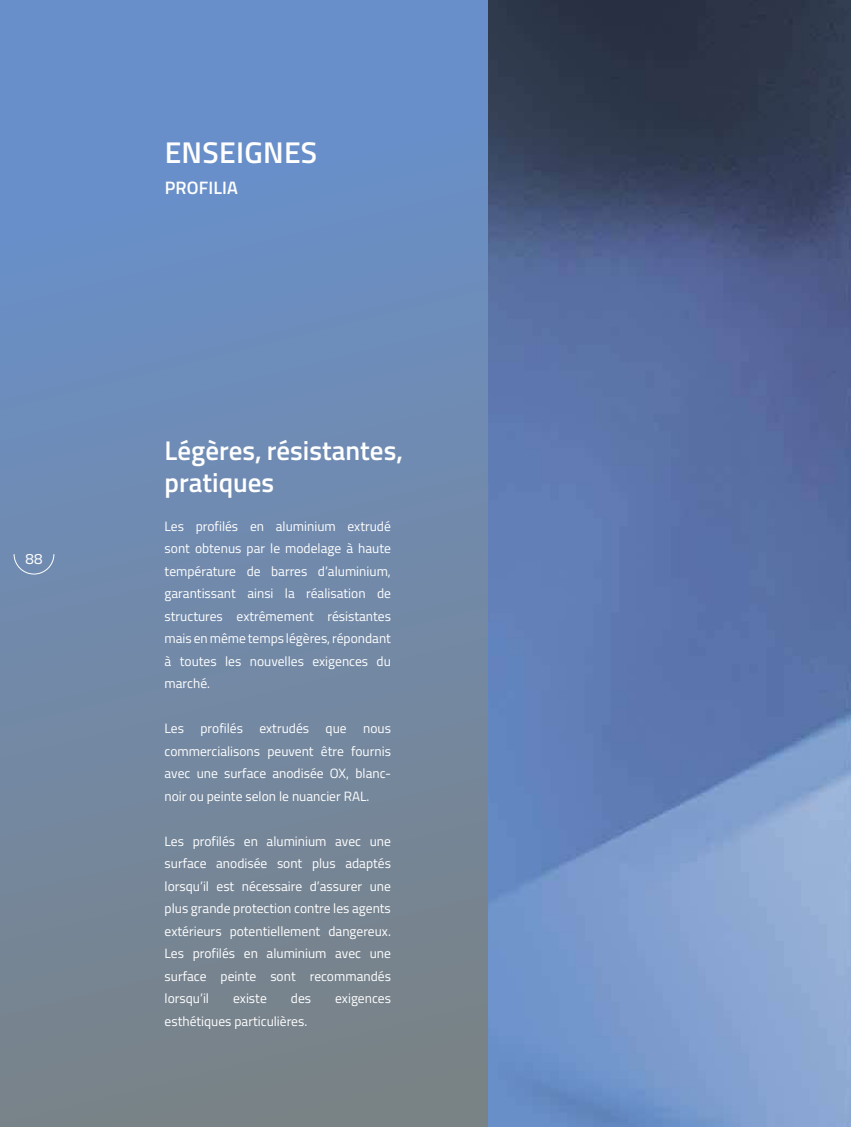
<style>
.page{position:relative;width:851px;height:1127px;background:#fff}
.page>*{position:absolute;margin:0;border:0;box-sizing:border-box;transform-origin:0 0}
.t1{font:600 30px "Titillium";letter-spacing:.01em;color:#fff}
.t2{font:600 27px/31.5px "Titillium";color:#fff}
.t3{font:600 18px "Titillium";letter-spacing:.01em;color:#fff}
.t4{font:15px "Titillium";color:#fff}
.t5{font:13.5px/22.5px "Titillium";color:#fff;text-align:justify}
</style>
<div class="page">
<img style="left:487px;top:0;width:363px;height:1127px">
<div style="left:0;top:0;width:487px;height:1127px;background:linear-gradient(to bottom,#6691d2,#7a8386)"></div>
<svg style="left:14px;top:554px;width:40px;height:20px"></svg>
<p class="t4" style="left:26px;top:548px;width:18px">88</p>
<h1 class="t1" style="left:165px;top:130px;width:154px">ENSEIGNES</h1>
<h3 class="t3" style="left:165px;top:174px;width:75px">PROFILIA</h3>
<h2 class="t2" style="left:164px;top:433px;width:240px">Légères, résistantes, pratiques</h2>
<p class="t5" style="left:164px;top:514px;width:228px">Les profilés en aluminium extrudé sont obtenus par le modelage à haute température de barres d’aluminium, garantissant ainsi la réalisation de structures extrêmement résistantes mais en même temps légères, répondant à toutes les nouvelles exigences du marché.</p>
<p class="t5" style="left:164px;top:717px;width:228px">Les profilés extrudés que nous commercialisons peuvent être fournis avec une surface anodisée OX, blanc&shy;noir ou peinte selon le nuancier RAL.</p>
<p class="t5" style="left:164px;top:829px;width:228px">Les profilés en aluminium avec une surface anodisée sont plus adaptés lorsqu’il est nécessaire d’assurer une plus grande protection contre les agents extérieurs potentiellement dangereux.<br>Les profilés en aluminium avec une surface peinte sont recommandés lorsqu’il</p>
<p class="t5" style="left:233px;top:987px;width:35px">existe</p>
<p class="t5" style="left:291px;top:987px;width:22px">des</p>
<p class="t5" style="left:335px;top:987px;width:57px">exigences</p>
<p class="t5" style="left:164px;top:1009px;width:144px">esthétiques particulières.</p>
</div>
